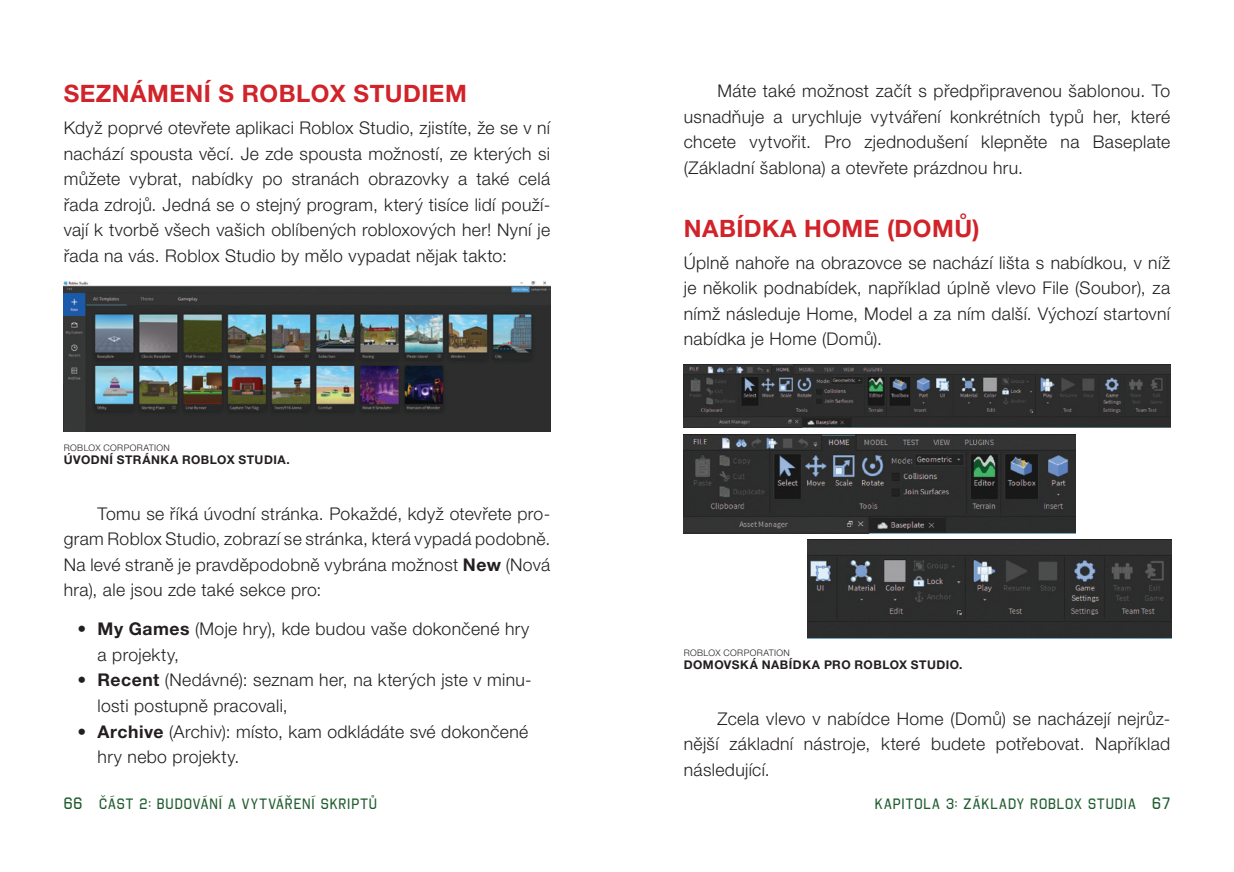
<style>
.page{position:relative;width:1234px;height:872px;background:#fff}
.page>*{position:absolute;margin:0;border:0;box-sizing:border-box;transform-origin:0 0}
.t1{font:700 24px "Helvetica Neue LT Pro";letter-spacing:.02em;color:#d1232a}
.t2{font:300 17.55px/25.5px "Helvetica Neue LT Pro";letter-spacing:.02em;color:#231f20;text-align:justify}
.t3{font:15px "Octin College Free";letter-spacing:.06em;color:#1f5c2e}
.t4{font:700 12px "Helvetica Neue LT Pro";letter-spacing:.04em;color:#231f20}
.t5{font:300 9px "Helvetica Neue LT Pro";letter-spacing:.045em;color:#231f20}
.s1{font-weight:700}
.s2{font-size:16.5px}
</style>
<div class="page">
<img style="left:683px;top:364px;width:486px;height:63px">
<img style="left:683px;top:435px;width:391px;height:98px">
<img style="left:807px;top:540px;width:363px;height:98px">
<img style="left:64px;top:281px;width:486px;height:151px">
<h1 class="t1" style="left:64px;top:79px;width:404px">SEZNÁMENÍ S ROBLOX STUDIEM</h1>
<p class="t2" style="left:64px;top:115px;width:488px">Když poprvé otevřete aplikaci Roblox Studio, zjistíte, že se v ní nachází spousta věcí. Je zde spousta možností, ze kterých si můžete vybrat, nabídky po stranách obrazovky a také celá řada zdrojů. Jedná se o stejný program, který tisíce lidí použí&shy;vají k tvorbě všech vašich oblíbených robloxových her! Nyní je řada na vás. Roblox Studio by mělo vypadat nějak takto:</p>
<p class="t5" style="left:64px;top:442px;width:108px">ROBLOX CORPORATION</p>
<p class="t4" style="left:64px;top:453px;width:227px">ÚVODNÍ STRÁNKA ROBLOX STUDIA.</p>
<p class="t2" style="left:64px;top:500px;width:488px;text-indent:34px">Tomu se říká úvodní stránka. Pokaždé, když otevřete pro&shy;gram Roblox Studio, zobrazí se stránka, která vypadá podobně.<br>Na levé straně je pravděpodobně vybrána možnost <span class="s1">New</span> (Nová hra), ale jsou zde také sekce pro:</p>
<p class="t2" style="left:98px;top:616px;width:433px;text-indent:-20px">• <span class="s1">My Games</span> (Moje hry), kde budou vaše dokončené hry a projekty,</p>
<p class="t2" style="left:98px;top:667px;width:435px;text-indent:-20px">• <span class="s1">Recent</span> (Nedávné): seznam her, na kterých jste v minu&shy;losti postupně pracovali,</p>
<p class="t2" style="left:98px;top:718px;width:432px;text-indent:-20px">• <span class="s1">Archive</span> (Archiv): místo, kam odkládáte své dokončené hry nebo projekty.</p>
<p class="t2" style="left:683px;top:78px;width:488px;text-indent:34px">Máte také možnost začít s předpřipravenou šablonou. To usnadňuje a urychluje vytváření konkrétních typů her, které chcete vytvořit. Pro zjednodušení klepněte na Baseplate (Základní šablona) a otevřete prázdnou hru.</p>
<h1 class="t1" style="left:683px;top:213px;width:297px">NABÍDKA HOME (DOMŮ)</h1>
<p class="t2" style="left:683px;top:249px;width:487px">Úplně nahoře na obrazovce se nachází lišta s nabídkou, v níž je několik podnabídek, například úplně vlevo File (Soubor), za nímž následuje Home, Model a za ním další. Výchozí startovní nabídka je Home (Domů).</p>
<p class="t5" style="left:683px;top:647px;width:108px">ROBLOX CORPORATION</p>
<p class="t4" style="left:683px;top:657px;width:280px">DOMOVSKÁ NABÍDKA PRO ROBLOX STUDIO.</p>
<p class="t2" style="left:683px;top:705px;width:488px;text-indent:34px">Zcela vlevo v nabídce Home (Domů) se nacházejí nejrůz&shy;nější základní nástroje, které budete potřebovat. Například následující.</p>
<p class="t3" style="left:64px;top:795px;width:315px"><span class="s2">66</span> ČÁST 2: BUDOVÁNÍ A VYTVÁŘENÍ SKRIPTŮ</p>
<p class="t3" style="left:874px;top:795px;width:297px">KAPITOLA 3: ZÁKLADY ROBLOX STUDIA <span class="s2">67</span></p>
</div>
